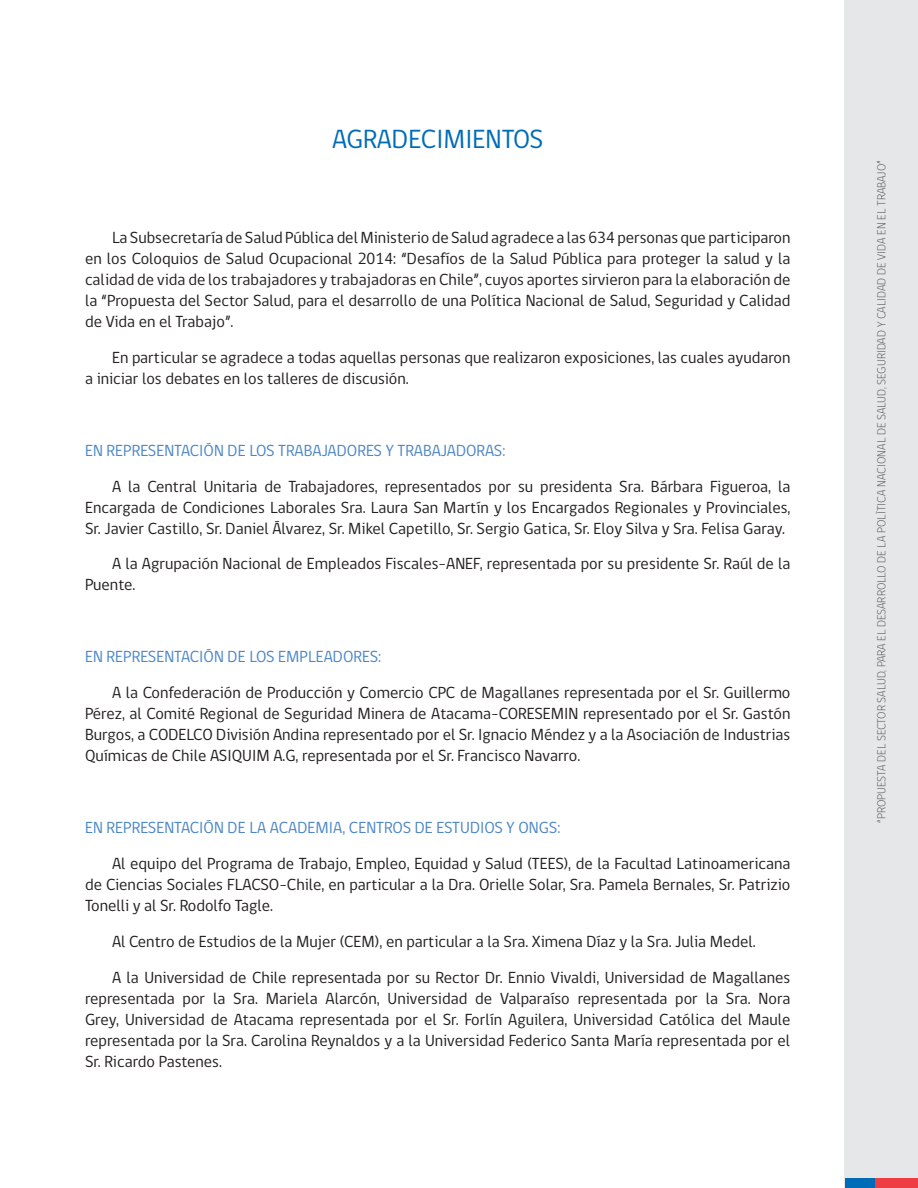
<style>
.page{position:relative;width:918px;height:1188px;background:#fff}
.page>*{position:absolute;margin:0;border:0;box-sizing:border-box;transform-origin:0 0}
.TITULO{font:27px "gob CL";color:#006cb7}
.t1{font:16.5px/21px "gob CL";color:#231f20;text-align:justify}
.t2{font:16.5px "gob CL";color:#4d87c6}
.t3{font:300 12px "gob CL";color:#57585a}
</style>
<div class="page">
<div style="left:845px;top:0;width:73px;height:1188px;background:#e6e7e9"></div>
<div style="left:874px;top:1178px;width:44px;height:10px;background:#ee3d43"></div>
<div style="left:845px;top:1178px;width:29px;height:10px;background:#006cb7"></div>
<p class="TITULO" style="left:332px;top:120px;width:213px">AGRADECIMIENTOS</p>
<p class="t1" style="left:85px;top:227px;width:707px;text-indent:27px">La Subsecretaría de Salud Pública del Ministerio de Salud agradece a las 634 personas que participaron en los Coloquios de Salud Ocupacional 2014: “Desafíos de la Salud Pública para proteger la salud y la calidad de vida de los trabajadores y trabajadoras en Chile”, cuyos aportes sirvieron para la elaboración de la “Propuesta del Sector Salud, para el desarrollo de una Política Nacional de Salud, Seguridad y Calidad de Vida en el Trabajo”.</p>
<p class="t1" style="left:85px;top:347px;width:707px;text-indent:27px">En particular se agradece a todas aquellas personas que realizaron exposiciones, las cuales ayudaron a iniciar los debates en los talleres de discusión.</p>
<p class="t2" style="left:85px;top:439px;width:422px">EN REPRESENTACIÓN DE LOS TRABAJADORES Y TRABAJADORAS:</p>
<p class="t1" style="left:85px;top:476px;width:707px;text-indent:27px">A la Central Unitaria de Trabajadores, representados por su presidenta Sra. Bárbara Figueroa, la Encargada de Condiciones Laborales Sra. Laura San Martín y los Encargados Regionales y Provinciales, Sr. Javier Castillo, Sr. Daniel Álvarez, Sr. Mikel Capetillo, Sr. Sergio Gatica, Sr. Eloy Silva y Sra. Felisa Garay.</p>
<p class="t1" style="left:85px;top:554px;width:707px;text-indent:27px">A la Agrupación Nacional de Empleados Fiscales-ANEF, representada por su presidente Sr. Raúl de la<br>Puente.</p>
<p class="t2" style="left:85px;top:645px;width:298px">EN REPRESENTACIÓN DE LOS EMPLEADORES:</p>
<p class="t1" style="left:85px;top:683px;width:707px;text-indent:27px">A la Confederación de Producción y Comercio CPC de Magallanes representada por el Sr. Guillermo Pérez, al Comité Regional de Seguridad Minera de Atacama-CORESEMIN representado por el Sr. Gastón Burgos, a CODELCO División Andina representado por el Sr. Ignacio Méndez y a la Asociación de Industrias Químicas de Chile ASIQUIM A.G, representada por el Sr. Francisco Navarro.</p>
<p class="t2" style="left:85px;top:816px;width:477px">EN REPRESENTACIÓN DE LA ACADEMIA, CENTROS DE ESTUDIOS Y ONGS:</p>
<p class="t1" style="left:85px;top:853px;width:707px;text-indent:27px">Al equipo del Programa de Trabajo, Empleo, Equidad y Salud (TEES), de la Facultad Latinoamericana de Ciencias Sociales FLACSO-Chile, en particular a la Dra. Orielle Solar, Sra. Pamela Bernales, Sr. Patrizio Tonelli y al Sr. Rodolfo Tagle.</p>
<p class="t1" style="left:112px;top:931px;width:645px">Al Centro de Estudios de la Mujer (CEM), en particular a la Sra. Ximena Díaz y la Sra. Julia Medel.</p>
<p class="t1" style="left:85px;top:967px;width:707px;text-indent:27px">A la Universidad de Chile representada por su Rector Dr. Ennio Vivaldi, Universidad de Magallanes representada por la Sra. Mariela Alarcón, Universidad de Valparaíso representada por la Sra. Nora Grey, Universidad de Atacama representada por el Sr. Forlín Aguilera, Universidad Católica del Maule representada por la Sra. Carolina Reynaldos y a la Universidad Federico Santa María representada por el Sr. Ricardo Pastenes.</p>
<p class="t3" style="left:873px;top:823px;width:664px;rotate:-90deg">“PROPUESTA DEL SECTOR SALUD, PARA EL DESARROLLO DE LA POLÍTICA NACIONAL DE SALUD, SEGURIDAD Y CALIDAD DE VIDA EN EL TRABAJO”</p>
</div>
